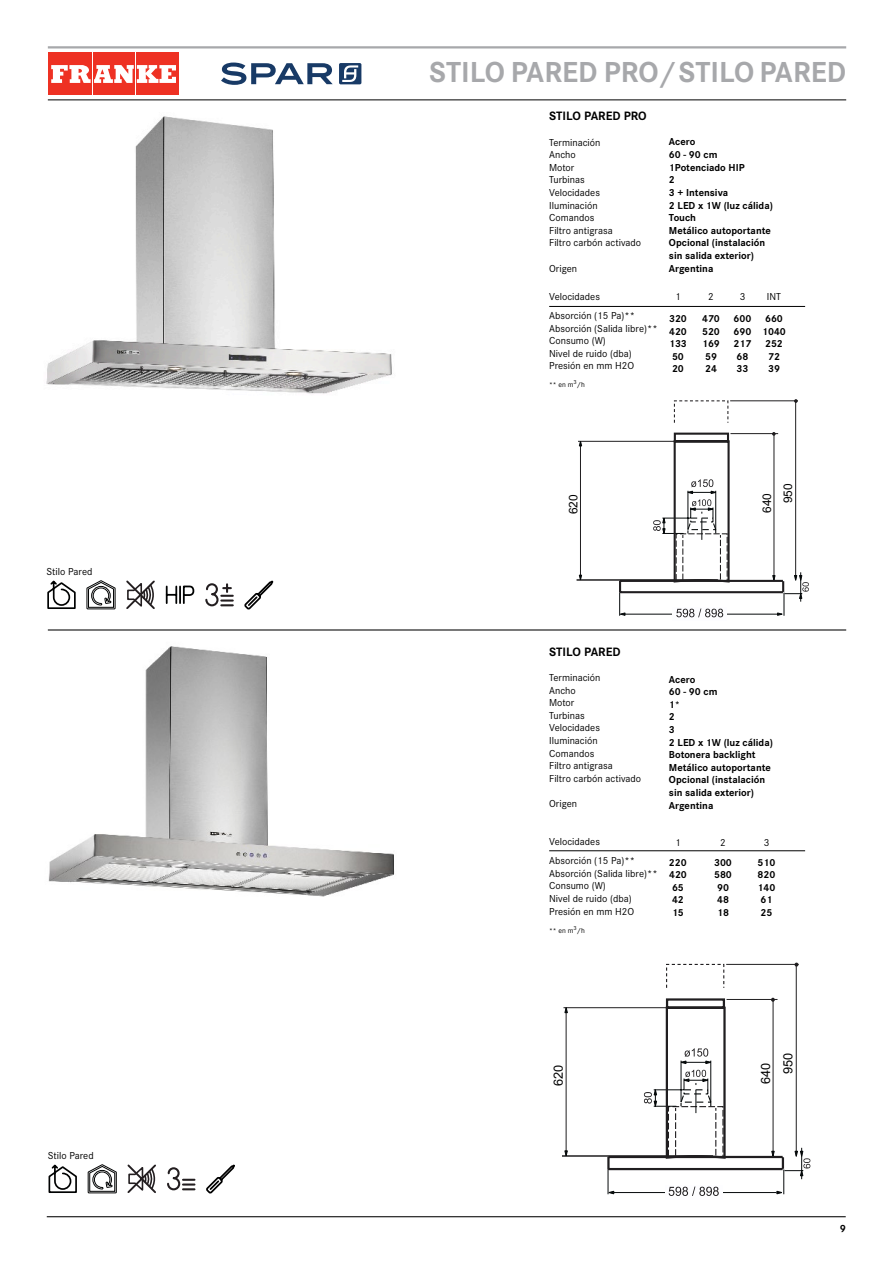
<style>
.page{position:relative;width:893px;height:1263px;background:#fff}
.page>*{position:absolute;margin:0;border:0;box-sizing:border-box;transform-origin:0 0}
.t1{font:700 30px "Corporate S";color:#a7a8ab}
.t2{font:12.75px/22.5px "Arial";color:#010101}
.MODELO{font:700 12.6px "Corporate S";color:#000}
.t3{font:11.85px/21.1px "Arial";color:#010101}
.t4{font:700 10.8px "Corporate S";color:#000}
.t5{font:10.5px "Corporate S";color:#000}
.t6{font:700 10.5px "Corporate S";color:#000}
.t7{font:7.5px "Corporate S";color:#000}
</style>
<div class="page">
<hr style="left:47px;top:1216px;width:799px;height:1px;background:#000">
<hr style="left:48px;top:99px;width:798px;height:1px;background:#000">
<hr style="left:48px;top:46px;width:798px;height:2px;background:#a7a8ab">
<img style="left:48px;top:646px;width:347px;height:251px">
<hr style="left:549px;top:850px;width:256px;height:1px;background:#000">
<svg style="left:48px;top:1164px;width:29px;height:29px"></svg>
<svg style="left:88px;top:1164px;width:29px;height:29px"></svg>
<svg style="left:127px;top:1164px;width:29px;height:29px"></svg>
<svg style="left:167px;top:1167px;width:27px;height:24px"></svg>
<svg style="left:206px;top:1164px;width:29px;height:30px"></svg>
<img style="left:46px;top:116px;width:346px;height:278px">
<hr style="left:549px;top:306px;width:256px;height:1px;background:#000">
<svg style="left:47px;top:580px;width:29px;height:29px"></svg>
<svg style="left:87px;top:580px;width:28px;height:29px"></svg>
<svg style="left:126px;top:580px;width:29px;height:29px"></svg>
<svg style="left:165px;top:585px;width:30px;height:19px"></svg>
<svg style="left:205px;top:583px;width:28px;height:24px"></svg>
<svg style="left:244px;top:580px;width:30px;height:30px"></svg>
<hr style="left:580px;top:442px;width:1px;height:136px;background:#201e20">
<hr style="left:578px;top:441px;width:144px;height:1px;background:#201e20">
<hr style="left:577px;top:580px;width:141px;height:1px;background:#201e20">
<svg style="left:579px;top:575px;width:3px;height:5px"></svg>
<svg style="left:579px;top:441px;width:3px;height:5px"></svg>
<hr style="left:730px;top:401px;width:68px;height:1px;background:#201e20">
<svg style="left:794px;top:399px;width:4px;height:4px"></svg>
<hr style="left:795px;top:401px;width:1px;height:179px;background:#201e20">
<svg style="left:618px;top:432px;width:191px;height:185px"></svg>
<div style="left:666px;top:964px;width:58px;height:24px;border:1px dashed #201e20"></div>
<hr style="left:566px;top:1008px;width:1px;height:146px;background:#201e20">
<hr style="left:563px;top:1007px;width:155px;height:1px;background:#201e20">
<hr style="left:562px;top:1156px;width:151px;height:1px;background:#201e20">
<svg style="left:565px;top:1007px;width:3px;height:6px"></svg>
<hr style="left:726px;top:964px;width:73px;height:1px;background:#201e20">
<hr style="left:796px;top:964px;width:1px;height:192px;background:#201e20">
<svg style="left:606px;top:997px;width:205px;height:199px"></svg>
<hr style="left:48px;top:629px;width:798px;height:1px;background:#000">
<div style="left:48px;top:53px;width:44px;height:42px;background:#ee3123"></div>
<div style="left:93px;top:53px;width:42px;height:42px;background:#ee3123"></div>
<div style="left:136px;top:53px;width:43px;height:42px;background:#ee3123"></div>
<svg style="left:51px;top:65px;width:125px;height:18px"></svg>
<svg style="left:339px;top:63px;width:22px;height:21px"></svg>
<svg style="left:221px;top:63px;width:112px;height:22px"></svg>
<p class="t5" style="left:47px;top:564px;width:47px">Stilo Pared</p>
<p class="t5" style="left:48px;top:1148px;width:47px">Stilo Pared</p>
<p class="t1" style="left:429px;top:49px;width:418px">STILO PARED PRO / STILO PARED</p>
<p class="MODELO" style="left:549px;top:106px;width:99px">STILO PARED PRO</p>
<p class="t5" style="left:549px;top:135px;width:53px">Terminación</p>
<p class="t5" style="left:549px;top:147px;width:28px">Ancho</p>
<p class="t5" style="left:549px;top:160px;width:27px">Motor</p>
<p class="t5" style="left:549px;top:172px;width:37px">Turbinas</p>
<p class="t5" style="left:549px;top:185px;width:52px">Velocidades</p>
<p class="t5" style="left:549px;top:198px;width:50px">Iluminación</p>
<p class="t5" style="left:549px;top:210px;width:47px">Comandos</p>
<p class="t5" style="left:549px;top:223px;width:65px">Filtro antigrasa</p>
<p class="t5" style="left:549px;top:235px;width:93px">Filtro carbón activado</p>
<p class="t5" style="left:549px;top:261px;width:29px">Origen</p>
<p class="t5" style="left:549px;top:289px;width:52px">Velocidades</p>
<p class="t5" style="left:549px;top:308px;width:87px">Absorción (15 Pa)**</p>
<p class="t5" style="left:549px;top:321px;width:110px">Absorción (Salida libre)**</p>
<p class="t5" style="left:549px;top:333px;width:58px">Consumo (W)</p>
<p class="t5" style="left:549px;top:346px;width:84px">Nivel de ruido (dba)</p>
<p class="t5" style="left:549px;top:358px;width:86px">Presión en mm H2O</p>
<p class="t7" style="left:549px;top:380px;width:37px">** en m<sup>3</sup>/h</p>
<p class="t6" style="left:669px;top:134px;width:28px">Acero</p>
<p class="t6" style="left:669px;top:146px;width:50px">60 - 90 cm</p>
<p class="t6" style="left:669px;top:159px;width:77px">1Potenciado HIP</p>
<p class="t6" style="left:669px;top:172px;width:7px">2</p>
<p class="t6" style="left:669px;top:184px;width:61px">3 + Intensiva</p>
<p class="t6" style="left:669px;top:197px;width:105px">2 LED x 1W (luz cálida)</p>
<p class="t6" style="left:669px;top:209px;width:29px">Touch</p>
<p class="t6" style="left:669px;top:222px;width:103px">Metálico autoportante</p>
<p class="t6" style="left:669px;top:235px;width:98px">Opcional (instalación</p>
<p class="t6" style="left:669px;top:247px;width:86px">sin salida exterior)</p>
<p class="t6" style="left:669px;top:260px;width:46px">Argentina</p>
<p class="t5" style="left:675px;top:289px;width:7px">1</p>
<p class="t5" style="left:708px;top:289px;width:7px">2</p>
<p class="t5" style="left:740px;top:289px;width:7px">3</p>
<p class="t5" style="left:767px;top:289px;width:16px">INT</p>
<p class="t6" style="left:669px;top:310px;width:19px">320</p>
<p class="t6" style="left:702px;top:310px;width:19px">470</p>
<p class="t6" style="left:733px;top:310px;width:19px">600</p>
<p class="t6" style="left:765px;top:310px;width:19px">660</p>
<p class="t6" style="left:669px;top:323px;width:19px">420</p>
<p class="t6" style="left:702px;top:323px;width:19px">520</p>
<p class="t6" style="left:733px;top:323px;width:54px">690 1040</p>
<p class="t6" style="left:669px;top:335px;width:19px">133</p>
<p class="t6" style="left:702px;top:335px;width:19px">169</p>
<p class="t6" style="left:733px;top:335px;width:19px">217</p>
<p class="t6" style="left:765px;top:335px;width:19px">252</p>
<p class="t6" style="left:672px;top:348px;width:13px">50</p>
<p class="t6" style="left:705px;top:348px;width:13px">59</p>
<p class="t6" style="left:736px;top:348px;width:13px">68</p>
<p class="t6" style="left:768px;top:348px;width:13px">72</p>
<p class="t6" style="left:672px;top:361px;width:13px">20</p>
<p class="t6" style="left:705px;top:361px;width:13px">24</p>
<p class="t6" style="left:736px;top:361px;width:13px">33</p>
<p class="t6" style="left:768px;top:361px;width:13px">39</p>
<p class="t3" style="left:563px;top:514px;width:21px;rotate:-90deg">026</p>
<p class="t3" style="left:756px;top:503px;width:21px;text-indent:-10px;rotate:-90deg">640<br>950</p>
<p class="MODELO" style="left:549px;top:642px;width:73px">STILO PARED</p>
<p class="t5" style="left:549px;top:670px;width:53px">Terminación</p>
<p class="t5" style="left:549px;top:682px;width:28px">Ancho</p>
<p class="t5" style="left:549px;top:695px;width:27px">Motor</p>
<p class="t5" style="left:549px;top:708px;width:37px">Turbinas</p>
<p class="t5" style="left:549px;top:720px;width:52px">Velocidades</p>
<p class="t5" style="left:549px;top:733px;width:50px">Iluminación</p>
<p class="t5" style="left:549px;top:745px;width:47px">Comandos</p>
<p class="t5" style="left:549px;top:758px;width:65px">Filtro antigrasa</p>
<p class="t5" style="left:549px;top:771px;width:93px">Filtro carbón activado</p>
<p class="t5" style="left:549px;top:796px;width:29px">Origen</p>
<p class="t5" style="left:549px;top:834px;width:52px">Velocidades</p>
<p class="t5" style="left:549px;top:853px;width:87px">Absorción (15 Pa)**</p>
<p class="t5" style="left:549px;top:865px;width:110px">Absorción (Salida libre)**</p>
<p class="t5" style="left:549px;top:878px;width:58px">Consumo (W)</p>
<p class="t5" style="left:549px;top:891px;width:84px">Nivel de ruido (dba)</p>
<p class="t5" style="left:549px;top:903px;width:86px">Presión en mm H2O</p>
<p class="t7" style="left:549px;top:924px;width:37px">** en m<sup>3</sup>/h</p>
<p class="t6" style="left:669px;top:671px;width:28px">Acero</p>
<p class="t6" style="left:669px;top:683px;width:50px">60 - 90 cm</p>
<p class="t6" style="left:669px;top:696px;width:13px">1*</p>
<p class="t6" style="left:669px;top:709px;width:7px">2</p>
<p class="t6" style="left:669px;top:721px;width:7px">3</p>
<p class="t6" style="left:669px;top:734px;width:105px">2 LED x 1W (luz cálida)</p>
<p class="t6" style="left:669px;top:746px;width:88px">Botonera backlight</p>
<p class="t6" style="left:669px;top:759px;width:103px">Metálico autoportante</p>
<p class="t6" style="left:669px;top:772px;width:98px">Opcional (instalación</p>
<p class="t6" style="left:669px;top:784px;width:86px">sin salida exterior)</p>
<p class="t6" style="left:669px;top:797px;width:46px">Argentina</p>
<p class="t5" style="left:675px;top:835px;width:7px">1</p>
<p class="t5" style="left:720px;top:835px;width:7px">2</p>
<p class="t5" style="left:764px;top:835px;width:7px">3</p>
<p class="t6" style="left:669px;top:854px;width:19px">220</p>
<p class="t6" style="left:714px;top:854px;width:19px">300</p>
<p class="t6" style="left:757px;top:854px;width:19px">510</p>
<p class="t6" style="left:669px;top:866px;width:19px">420</p>
<p class="t6" style="left:714px;top:866px;width:19px">580</p>
<p class="t6" style="left:757px;top:866px;width:19px">820</p>
<p class="t6" style="left:672px;top:879px;width:13px">65</p>
<p class="t6" style="left:717px;top:879px;width:13px">90</p>
<p class="t6" style="left:757px;top:879px;width:19px">140</p>
<p class="t6" style="left:672px;top:892px;width:13px">42</p>
<p class="t6" style="left:717px;top:892px;width:13px">48</p>
<p class="t6" style="left:760px;top:892px;width:13px">61</p>
<p class="t6" style="left:672px;top:904px;width:13px">15</p>
<p class="t6" style="left:717px;top:904px;width:13px">18</p>
<p class="t6" style="left:760px;top:904px;width:13px">25</p>
<p class="t2" style="left:547px;top:1086px;width:23px;rotate:-90deg">026</p>
<p class="t2" style="left:754px;top:1074px;width:23px;text-indent:-11px;rotate:-90deg">640<br>950</p>
<p class="t4" style="left:840px;top:1220px;width:8px">9</p>
</div>
